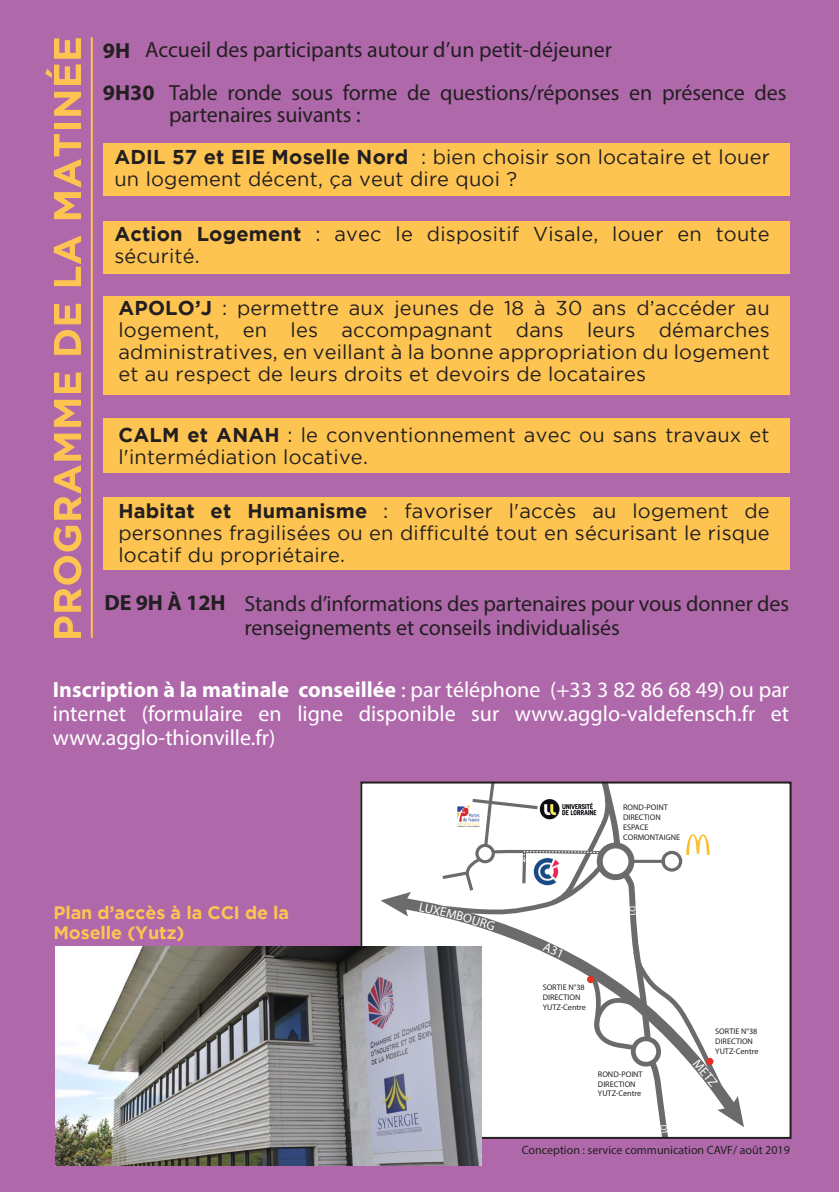
<style>
.page{position:relative;width:839px;height:1192px;background:#af69ab}
.page>*{position:absolute;margin:0;border:0;box-sizing:border-box;transform-origin:0 0}
.t1{font:22px/22px "Myriad Pro";letter-spacing:-.005em;color:#231f20}
.t2{font:22px/24px "Myriad Pro";color:#fff;text-align:justify}
.t3{font:700 22px/42px "Myriad Pro";color:#231f20}
.t4{font:20px/22px "Gotham";letter-spacing:.01em;color:#231f20}
.t5{font:700 18px/20px "Gotham";letter-spacing:-.005em;color:#fec451}
.t6{font:12px "Myriad Pro";color:#231f20}
.t7{font:8.2px/9.8px "Myriad Pro";color:#231f20}
.s1{font-weight:700}
</style>
<div class="page">
<div style="left:103px;top:143px;width:686px;height:53px;background:#fec451"></div>
<div style="left:103px;top:296px;width:686px;height:98px;background:#fec451"></div>
<div style="left:103px;top:497px;width:686px;height:73px;background:#fec451"></div>
<div style="left:103px;top:221px;width:686px;height:53px;background:#fec451"></div>
<div style="left:103px;top:418px;width:686px;height:55px;background:#fec451"></div>
<svg style="left:54px;top:526px;width:27px;height:112px"></svg>
<svg style="left:54px;top:434px;width:27px;height:86px"></svg>
<svg style="left:54px;top:400px;width:27px;height:27px"></svg>
<svg style="left:54px;top:372px;width:27px;height:21px"></svg>
<svg style="left:54px;top:330px;width:27px;height:25px"></svg>
<svg style="left:54px;top:304px;width:27px;height:20px"></svg>
<svg style="left:54px;top:236px;width:27px;height:50px"></svg>
<svg style="left:54px;top:134px;width:27px;height:85px"></svg>
<div style="left:54px;top:123px;width:27px;height:6px;background:#fec451"></div>
<svg style="left:54px;top:92px;width:27px;height:24px"></svg>
<svg style="left:45px;top:38px;width:36px;height:47px"></svg>
<hr style="left:91px;top:37px;width:2px;height:601px;background:#fec451">
<div style="left:360px;top:783px;width:429px;height:355px;background:#fff"></div>
<svg style="left:380px;top:892px;width:31px;height:24px"></svg>
<img style="left:56px;top:946px;width:425px;height:219px">
<svg style="left:419px;top:782px;width:325px;height:357px"></svg>
<p class="t1" style="left:145px;top:38px;width:468px">Accueil des participants autour d’un petit-déjeuner</p>
<p class="t3" style="left:103px;top:29px;width:53px">9H<br>9H30</p>
<p class="t1" style="left:169px;top:81px;width:618px">Table ronde sous forme de questions/réponses en présence des partenaires suivants :</p>
<p class="t4" style="left:114px;top:146px;width:657px"><span class="s1">ADIL 57 et EIE Moselle Nord</span> : bien choisir son locataire et louer un logement décent, ça veut dire quoi ?</p>
<p class="t4" style="left:114px;top:223px;width:656px"><span class="s1">Action Logement</span> : avec le dispositif Visale, louer en toute sécurité.</p>
<p class="t4" style="left:118px;top:297px;width:652px;text-align:justify"><span class="s1">APOLO’J</span> : permettre aux jeunes de 18 à 30 ans d’accéder au logement, en les accompagnant dans leurs démarches administratives, en veillant à la bonne appropriation du logement et au respect de leurs droits et devoirs de locataires</p>
<p class="t4" style="left:118px;top:424px;width:652px"><span class="s1">CALM et ANAH</span> : le conventionnement avec ou sans travaux et l'intermédiation locative.</p>
<p class="t4" style="left:118px;top:499px;width:652px;text-align:justify"><span class="s1">Habitat et Humanisme</span> : favoriser l'accès au logement de personnes fragilisées ou en difficulté tout en sécurisant le risque locatif du propriétaire.</p>
<p class="t1" style="left:244px;top:591px;width:546px;line-height:24px;text-indent:-140px"><span class="s1">DE 9H À 12H</span> Stands d’informations des partenaires pour vous donner des renseignements et conseils individualisés</p>
<p class="t2" style="left:53px;top:678px;width:737px"><span class="s1">Inscription à la matinale conseillée</span> : par téléphone (+33 3 82 86 68 49) ou par internet (formulaire en ligne disponible sur www.agglo-valdefensch.fr et www.agglo-thionville.fr)</p>
<p class="t5" style="left:53px;top:902px;width:237px">Plan d’accès à la CCI de la<br>Moselle (Yutz)</p>
<p class="t7" style="left:623px;top:803px;width:59px">ROND-POINT<br>DIRECTION<br>ESPACE<br>CORMONTAIGNE</p>
<p class="t7" style="left:542px;top:982px;width:45px">SORTIE N°38<br>DIRECTION<br>YUTZ-Centre</p>
<p class="t7" style="left:598px;top:1069px;width:46px">ROND-POINT<br>DIRECTION<br>YUTZ-Centre</p>
<p class="t7" style="left:715px;top:1026px;width:45px">SORTIE N°38<br>DIRECTION<br>YUTZ-Centre</p>
<p class="t6" style="left:521px;top:1143px;width:269px">Conception : service communication CAVF/ août 2019</p>
</div>
